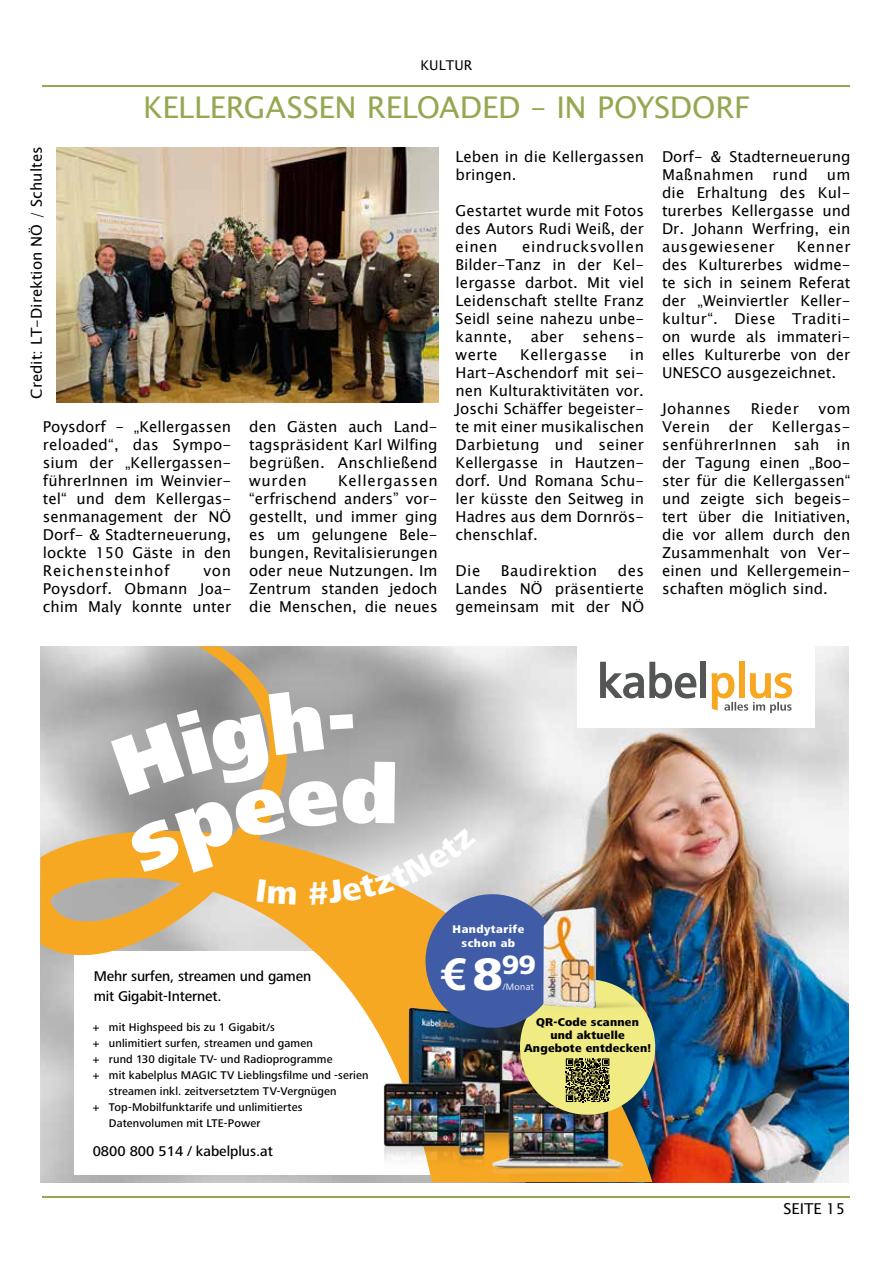
<style>
.page{position:relative;width:893px;height:1263px;background:#fff}
.page>*{position:absolute;margin:0;border:0;box-sizing:border-box;transform-origin:0 0}
.t1{font:700 47.25px "Frutiger Next LTW1 G";color:#fff}
.t2{font:30px "Lucida Sans Unicode";letter-spacing:-.01em;color:#94a851}
.t3{font:800 27.6px "Frutiger Next LTW1 G";color:#fff}
.t4{font:15px/18px "Lucida Sans Unicode";color:#000;text-align:justify}
.t5{font:15px "Lucida Sans Unicode";letter-spacing:.03em;color:#000}
.t6{font:15px "Lucida Sans Unicode";letter-spacing:.025em;color:#000}
.t7{font:500 14.7px/20.5px "Frutiger Next LTW1 G";letter-spacing:-.01em;color:#000}
.t8{font:13.5px "Lucida Sans Unicode";color:#000}
.t9{font:800 11.7px/12.9px "Frutiger Next LTW1 G";letter-spacing:.02em;color:#000;text-align:center}
.t10{font:500 11.55px "Frutiger Next LTW1 G";letter-spacing:.01em;color:#000}
.t11{font:800 11.55px/14.2px "Frutiger Next LTW1 G";letter-spacing:.04em;color:#fff;text-align:center}
.t12{font:9.6px "Frutiger Next LTW1 G";letter-spacing:.04em;color:#fff}
.s1{font-weight:800}
</style>
<div class="page">
<hr style="left:43px;top:85px;width:807px;height:1px;background:#94a851">
<hr style="left:43px;top:1197px;width:807px;height:1px;background:#94a851">
<img style="left:56px;top:148px;width:382px;height:255px">
<img style="left:680px;top:646px;width:168px;height:536px">
<div style="left:577px;top:646px;width:238px;height:81px;background:#fff"></div>
<div style="left:700px;top:662px;width:6px;height:36px;background:#545656"></div>
<div style="left:739px;top:662px;width:5px;height:36px;background:#f7a823"></div>
<svg style="left:712px;top:673px;width:80px;height:40px"></svg>
<svg style="left:40px;top:646px;width:640px;height:536px"></svg>
<img style="left:356px;top:1120px;width:301px;height:62px">
<img style="left:111px;top:662px;width:585px;height:458px">
<p class="t8" style="left:420px;top:54px;width:53px">KULTUR</p>
<h2 class="t2" style="left:143px;top:84px;width:609px">KELLERGASSEN RELOADED – IN POYSDORF</h2>
<p class="t4" style="left:28px;top:399px;width:254px;rotate:-90deg">Credit: LT-Direktion NÖ / Schultes</p>
<p class="t4" style="left:43px;top:418px;width:190px">Poysdorf - „Kellergassen reloaded“, das Sympo&shy;sium der „Kellergassen&shy;führerInnen im Weinvier&shy;tel“ und dem Kellergas&shy;senmanagement der NÖ Dorf- &amp; Stadterneuerung, lockte 150 Gäste in den Reichensteinhof</p>
<p class="t4" style="left:43px;top:562px;width:190px;text-indent:161px">von Poysdorf. Obmann Joa&shy;chim Maly konnte unter</p>
<p class="t4" style="left:249px;top:418px;width:190px">den Gästen auch Land&shy;tagspräsident Karl Wilfing begrüßen. Anschließend wurden</p>
<p class="t4" style="left:249px;top:472px;width:190px;text-indent:89px">Kellergassen “erfrischend anders” vor&shy;gestellt, und immer ging es um gelungene Bele&shy;bungen, Revitalisierungen oder neue Nutzungen. Im Zentrum standen jedoch die Menschen, die neues</p>
<p class="t4" style="left:456px;top:148px;width:190px">Leben in die Kellergassen bringen.</p>
<p class="t4" style="left:456px;top:202px;width:190px">Gestartet wurde mit Fotos des Autors Rudi Weiß, der einen</p>
<p class="t4" style="left:456px;top:238px;width:190px;text-indent:67px">eindrucksvollen Bilder-Tanz in der Kel&shy;lergasse darbot. Mit viel Leidenschaft stellte Franz Seidl seine nahezu unbe&shy;kannte, aber sehens&shy;werte</p>
<p class="t5" style="left:520px;top:343px;width:89px">Kellergasse</p>
<p class="t4" style="left:456px;top:346px;width:190px;text-indent:174px">in Hart-Aschendorf mit sei&shy;nen Kulturaktivitäten vor.<br>Joschi Schäffer begeister&shy;te mit einer musikalischen Darbietung und seiner Kellergasse in Hautzen&shy;dorf. Und Romana Schu&shy;ler küsste den Seitweg in Hadres aus dem Dornrös&shy;chenschlaf.</p>
<p class="t4" style="left:456px;top:562px;width:26px">Die</p>
<p class="t5" style="left:501px;top:559px;width:98px">Baudirektion</p>
<p class="t4" style="left:456px;top:562px;width:190px;text-indent:162px">des Landes NÖ präsentierte gemeinsam mit der NÖ</p>
<p class="t4" style="left:662px;top:148px;width:190px">Dorf- &amp; Stadterneuerung<br>Maßnahmen</p>
<p class="t4" style="left:773px;top:166px;width:37px">rund</p>
<p class="t4" style="left:662px;top:166px;width:190px;text-indent:165px">um die Erhaltung des Kul&shy;turerbes Kellergasse und Dr. Johann Werfring, ein ausgewiesener</p>
<p class="t4" style="left:662px;top:238px;width:190px;text-indent:135px">Kenner des Kulturerbes widme&shy;te sich in seinem Referat der „Weinviertler Keller&shy;kultur“. Diese Traditi&shy;on wurde als immateri&shy;elles Kulturerbe von der UNESCO ausgezeichnet.</p>
<p class="t6" style="left:662px;top:397px;width:70px">Johannes</p>
<p class="t4" style="left:751px;top:400px;width:50px">Rieder</p>
<p class="t4" style="left:662px;top:400px;width:190px;text-indent:157px">vom Verein der Kellergas&shy;senführerInnen sah in der Tagung einen „Boo&shy;ster für die Kellergassen“ und zeigte sich begeis&shy;tert über die Initiativen, die vor allem durch den Zusammenhalt von Ver&shy;einen und Kellergemein&shy;schaften möglich sind.</p>
<p class="t7" style="left:94px;top:966px;width:219px">Mehr surfen, streamen und gamen mit Gigabit-Internet.</p>
<p class="t10" style="left:93px;top:1020px;width:184px">+ mit Highspeed bis zu 1 Gigabit/s</p>
<p class="t10" style="left:93px;top:1036px;width:222px">+ unlimitiert surfen, streamen und gamen</p>
<p class="t10" style="left:93px;top:1052px;width:241px">+ rund 130 digitale TV- und Radioprogramme</p>
<p class="t10" style="left:93px;top:1068px;width:277px">+ mit kabelplus MAGIC TV Lieblingsfilme und -serien</p>
<p class="t10" style="left:109px;top:1084px;width:229px">streamen inkl. zeitversetztem TV-Vergnügen</p>
<p class="t10" style="left:93px;top:1100px;width:211px">+ Top-Mobilfunktarife und unlimitiertes</p>
<p class="t10" style="left:109px;top:1116px;width:153px">Datenvolumen mit LTE-Power</p>
<p class="t7" style="left:93px;top:1141px;width:182px">0800 800 514 / kabelplus.at</p>
<p class="t11" style="left:453px;top:922px;width:73px">Handytarife schon ab</p>
<h1 class="t1" style="left:440px;top:947px;width:65px">€<span class="s1">8</span></h1>
<h3 class="t3" style="left:502px;top:949px;width:35px">99</h3>
<p class="t12" style="left:503px;top:981px;width:33px">/Monat</p>
<p class="t9" style="left:524px;top:1015px;width:129px">QR-Code scannen und aktuelle<br>Angebote entdecken!</p>
<p class="t4" style="left:783px;top:1200px;width:63px">SEITE 15</p>
</div>
